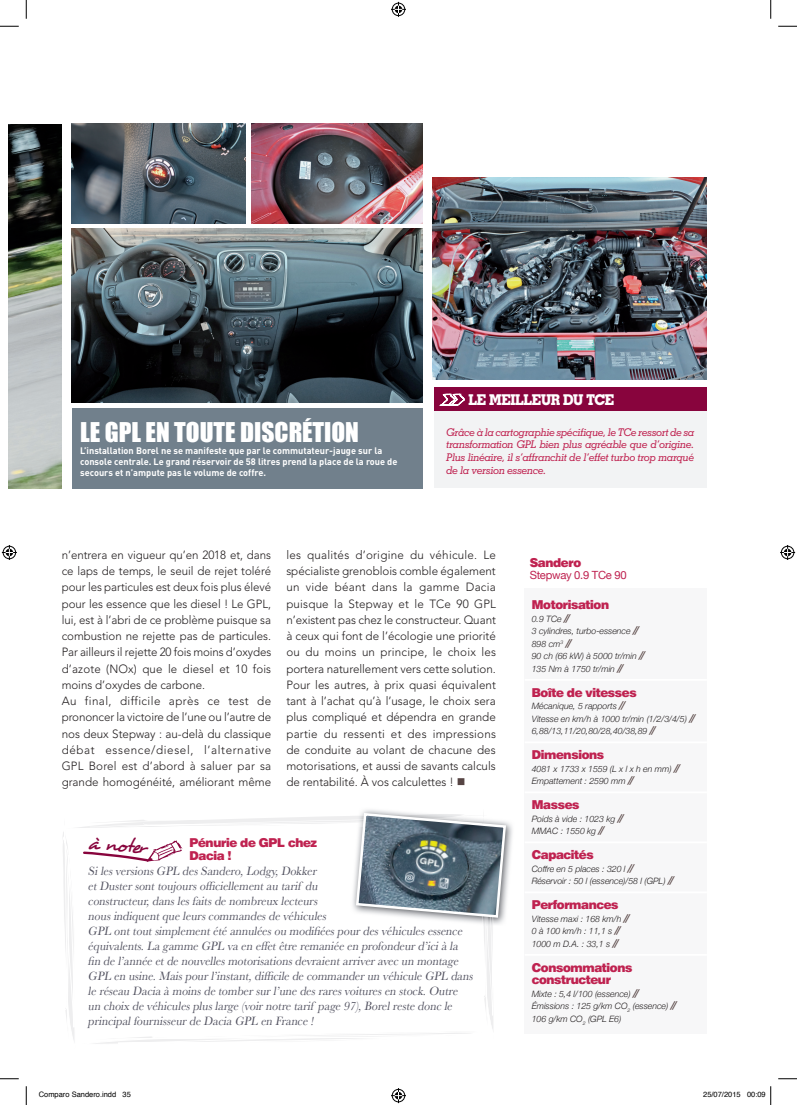
<style>
.page{position:relative;width:797px;height:1105px;background:#fff}
.page>*{position:absolute;margin:0;border:0;box-sizing:border-box;transform-origin:0 0}
.t1{font:25px "Impact";color:#fff}
.t2{font:italic 19.75px "Desyrel";color:#88043d;scale:.96 1}
.t3{font:700 14.88px "Geometric Slab 703 BT Xtra";letter-spacing:-.03em;color:#fff;scale:.9 1}
.t4{font:italic 12.5px/15px "Baskerville";letter-spacing:-.005em;color:#525260;scale:.95 1}
.t5{font:900 12.5px/12.5px "Helvetica BQ";letter-spacing:-.025em;color:#bf2250}
.t6{font:300 11.88px/16.2px "Avenir";letter-spacing:-.005em;color:#231f20}
.t7{font:11.25px "Helvetica Neue";letter-spacing:-.025em;color:#bf2250}
.t8{font:italic 500 10.62px/12.8px "Geometric Slab 703 BT";letter-spacing:-.02em;color:#bf2250;text-align:justify}
.t9{font:700 9.38px/11.2px "DIN";color:#fff}
.t10{font:italic 300 8.75px/12.5px "Helvetica Neue";letter-spacing:-.005em;color:#231f20}
.t11{font:7.5px "Helvetica";color:#000}
.s1{color:#564443}
.s2{font-family:"DIN Medium";font-weight:400;font-size:10px;color:#564443}
</style>
<div class="page">
<img style="left:9px;top:124px;width:53px;height:364px">
<div style="left:72px;top:408px;width:350px;height:80px;background:#71808c"></div>
<img style="left:72px;top:124px;width:173px;height:100px">
<img style="left:251px;top:124px;width:171px;height:100px">
<img style="left:72px;top:229px;width:350px;height:174px">
<div style="left:524px;top:588px;width:183px;height:446px;background:#f7f7f8"></div>
<hr style="left:524px;top:679px;width:183px;height:2px;background:#fff">
<hr style="left:524px;top:741px;width:183px;height:2px;background:#fff">
<hr style="left:524px;top:791px;width:183px;height:2px;background:#fff">
<hr style="left:524px;top:841px;width:183px;height:2px;background:#fff">
<hr style="left:524px;top:891px;width:183px;height:2px;background:#fff">
<hr style="left:524px;top:954px;width:183px;height:2px;background:#fff">
<img style="left:433px;top:178px;width:274px;height:202px">
<div style="left:434px;top:395px;width:273px;height:93px;background:#f2f3f4"></div>
<div style="left:434px;top:387px;width:272px;height:24px;background:#88043d"></div>
<svg style="left:439px;top:394px;width:26px;height:12px"></svg>
<img style="left:507px;top:822px;width:5px;height:68px">
<svg style="left:63px;top:810px;width:444px;height:234px"></svg>
<svg style="left:0;top:25px;width:19px;height:2px"></svg>
<svg style="left:778px;top:25px;width:19px;height:2px"></svg>
<svg style="left:0;top:1078px;width:19px;height:1px"></svg>
<svg style="left:778px;top:1078px;width:19px;height:1px"></svg>
<svg style="left:25px;top:0;width:2px;height:19px"></svg>
<svg style="left:25px;top:1086px;width:2px;height:19px"></svg>
<svg style="left:770px;top:0;width:1px;height:19px"></svg>
<svg style="left:391px;top:2px;width:15px;height:15px"></svg>
<svg style="left:391px;top:1088px;width:15px;height:15px"></svg>
<svg style="left:2px;top:545px;width:15px;height:15px"></svg>
<svg style="left:780px;top:545px;width:15px;height:15px"></svg>
<svg style="left:770px;top:1086px;width:1px;height:19px"></svg>
<h1 class="t1" style="left:80px;top:413px;width:280px">LE GPL EN TOUTE DISCRÉTION</h1>
<p class="t9" style="left:80px;top:444px;width:319px">L’installation Borel ne se manifeste que par le commutateur-jauge sur la console centrale. Le grand réservoir de 58 litres prend la place de la roue de secours et n’ampute pas le volume de coffre.</p>
<p class="t3" style="left:468px;top:391px;width:164px">LE MEILLEUR DU TCE</p>
<p class="t8" style="left:446px;top:425px;width:249px">Grâce à la cartographie spécifique, le TCe ressort de sa transformation GPL bien plus agréable que d’origine.<br>Plus linéaire, il s’affranchit de l’effet turbo trop marqué de la version essence.</p>
<p class="t6" style="left:62px;top:547px;width:211px">n’entrera en vigueur qu’en 2018 et, dans ce laps de temps, le seuil de rejet toléré pour les particules est deux fois plus élevé pour les essence que les diesel ! Le GPL, lui, est à l’abri de ce problème puisque sa combustion ne rejette pas de particules.<br>Par ailleurs il rejette 20 fois moins d’oxydes d’azote (NOx) que le diesel et 10 fois moins d’oxydes de carbone.<br>Au final, difficile après ce test de prononcer la victoire de l’une ou l’autre de nos deux Stepway : au-delà du classique débat essence/diesel, l’alternative GPL Borel est d’abord à saluer par sa grande homogénéité, améliorant même</p>
<p class="t6" style="left:286px;top:547px;width:211px;text-align:justify">les qualités d’origine du véhicule. Le spécialiste grenoblois comble également un vide béant dans la gamme Dacia puisque la Stepway et le TCe 90 GPL n’existent pas chez le constructeur. Quant à ceux qui font de l’écologie une priorité ou du moins un principe, le choix les portera naturellement vers cette solution.<br>Pour les autres, à prix quasi équivalent tant à l’achat qu’à l’usage, le choix sera plus compliqué et dépendra en grande partie du ressenti et des impressions de conduite au volant de chacune des motorisations, et aussi de savants calculs de rentabilité. À vos calculettes ! <span class="s1">■</span></p>
<h2 class="t2" style="left:89px;top:830px;width:63px;rotate:5deg">à noter</h2>
<p class="t5" style="left:189px;top:836px;width:129px">Pénurie de GPL chez<br>Dacia !</p>
<p class="t4" style="left:88px;top:863px;width:409px">SilesversionsGPL desSandero,Lodgy,Dokker etDustersonttoujoursofficiellementau tarif du constructeur,danslesfaitsdenombreux lecteurs nousindiquentqueleurscommandesdevéhicules<br>GPL onttoutsimplementétéannuléesou modifiéespourdesvéhiculesessence équivalents.La gammeGPL va en effetêtreremaniéeen profondeurd’icià la fin del’annéeetdenouvellesmotorisationsdevraientarriveravecun montage GPL en usine.Maispourl’instant,difficiledecommanderun véhiculeGPL dans leréseau Dacia à moinsdetombersurl’unedesraresvoituresen stock.Outre un choix devéhiculespluslarge(voirnotretarif page97),Borelrestedoncle principalfournisseurdeDacia GPL en France!</p>
<p class="t5" style="left:529px;top:556px;width:53px">Sandero</p>
<p class="t7" style="left:529px;top:565px;width:99px">Stepway 0.9 TCe 90</p>
<p class="t5" style="left:532px;top:599px;width:79px">Motorisation</p>
<p class="t10" style="left:532px;top:612px;width:115px">0.9 TCe <span class="s2">//<br></span>3 cylindres, turbo-essence <span class="s2">//<br></span>898 cm<sup>3</sup> <span class="s2">//<br></span>90 ch (66 kW) à 5000 tr/min <span class="s2">//<br></span>135 Nm à 1750 tr/min <span class="s2">//</span></p>
<p class="t5" style="left:532px;top:686px;width:106px">Boîte de vitesses</p>
<p class="t10" style="left:532px;top:699px;width:165px">Mécanique, 5 rapports <span class="s2">//<br></span>Vitesse en km/h à 1000 tr/min (1/2/3/4/5) <span class="s2">//<br></span>6,88/13,11/20,80/28,40/38,89 <span class="s2">//</span></p>
<p class="t5" style="left:532px;top:749px;width:74px">Dimensions</p>
<p class="t10" style="left:532px;top:762px;width:150px">4081 x 1733 x 1559 (L x l x h en mm) <span class="s2">//<br></span>Empattement : 2590 mm <span class="s2">//</span></p>
<p class="t5" style="left:532px;top:799px;width:49px">Masses</p>
<p class="t10" style="left:532px;top:812px;width:93px">Poids à vide : 1023 kg <span class="s2">//<br></span>MMAC : 1550 kg <span class="s2">//</span></p>
<p class="t5" style="left:532px;top:849px;width:63px">Capacités</p>
<p class="t10" style="left:532px;top:862px;width:144px">Coffre en 5 places : 320 l <span class="s2">//<br></span>Réservoir : 50 l (essence)/58 l (GPL) <span class="s2">//</span></p>
<p class="t5" style="left:532px;top:899px;width:88px">Performances</p>
<p class="t10" style="left:532px;top:912px;width:99px">Vitesse maxi : 168 km/h <span class="s2">//<br></span>0 à 100 km/h : 11,1 s <span class="s2">//<br></span>1000 m D.A. : 33,1 s <span class="s2">//</span></p>
<p class="t5" style="left:532px;top:961px;width:102px">Consommations constructeur</p>
<p class="t10" style="left:532px;top:987px;width:146px">Mixte : 5,4 l/100 (essence) <span class="s2">//<br></span>Émissions : 125 g/km CO<sub>2</sub> (essence) <span class="s2">//<br></span>106 g/km CO<sub>2</sub> (GPL E6)</p>
<p class="t11" style="left:39px;top:1089px;width:94px">Comparo Sandero.indd 35</p>
<p class="t11" style="left:703px;top:1089px;width:64px">25/07/2015 00:09</p>
</div>
